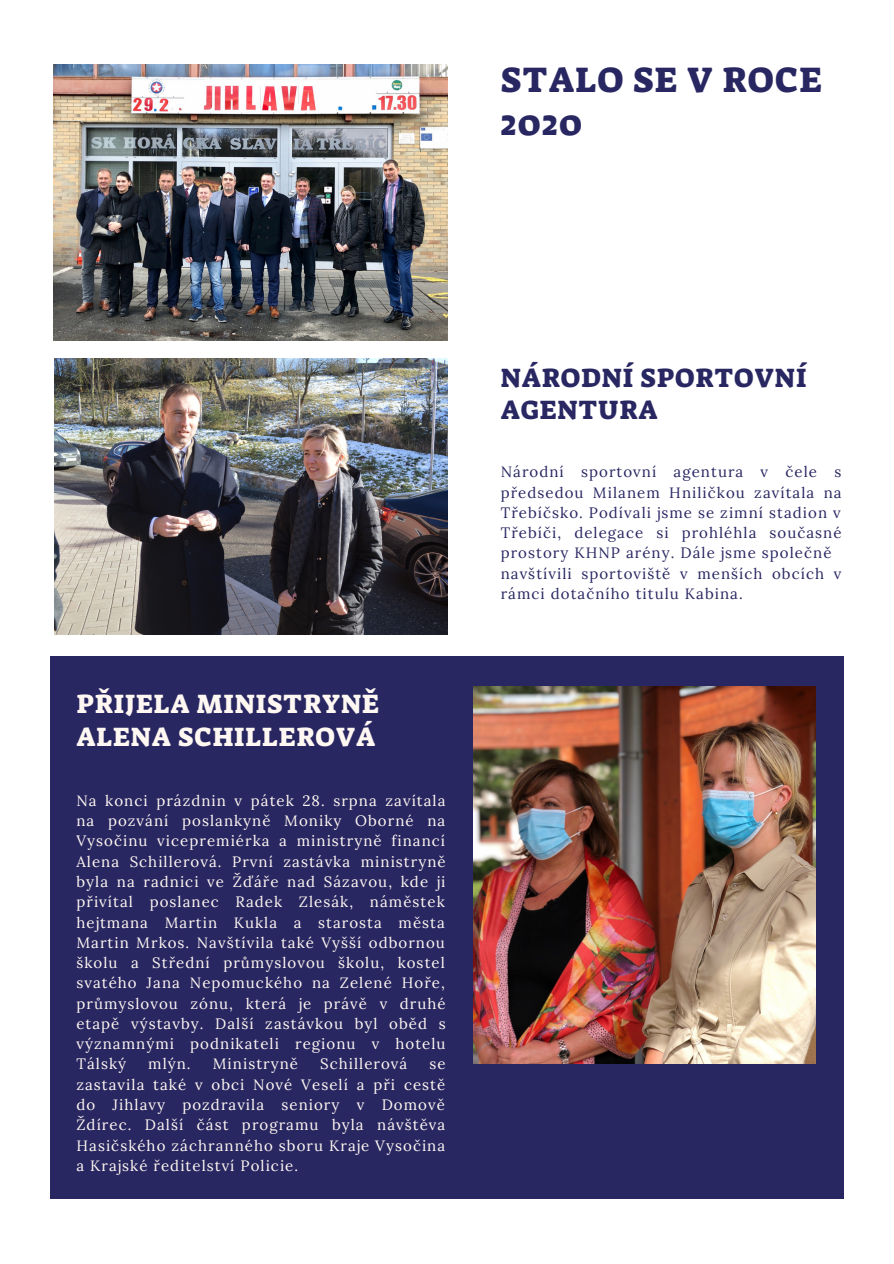
<style>
.page{position:relative;width:894px;height:1264px;background:#fff}
.page>*{position:absolute;margin:0;border:0;box-sizing:border-box;transform-origin:0 0}
.t1{font:36px/44px "Suez One";letter-spacing:.03em;color:#292762}
.t2{font:27px "Suez One";letter-spacing:.03em;color:#fff8f2}
.t3{font:27px/32.7px "Suez One";letter-spacing:.03em;color:#292762}
.t4{font:15px/20.2px "Lora";letter-spacing:.07em;color:#fff8f2;text-align:justify}
.t5{font:15px/20.2px "Lora";letter-spacing:.07em;color:#292762}
</style>
<div class="page">
<img style="left:54px;top:65px;width:393px;height:275px">
<div style="left:50px;top:656px;width:793px;height:542px;background:#292762"></div>
<img style="left:473px;top:686px;width:342px;height:377px">
<img style="left:55px;top:358px;width:393px;height:276px">
<p class="t1" style="left:500px;top:57px;width:322px">STALO SE V ROCE<br>2020</p>
<p class="t2" style="left:76px;top:686px;width:304px">PŘIJELA MINISTRYNĚ</p>
<p class="t2" style="left:76px;top:719px;width:300px">ALENA SCHILLEROVÁ</p>
<p class="t4" style="left:76px;top:790px;width:371px">Na konci prázdnin v pátek 28. srpna zavítala na pozvání poslankyně Moniky Oborné na Vysočinu vicepremiérka a ministryně financí Alena Schillerová. První zastávka ministryně byla na radnici ve Žďáře nad Sázavou, kde ji přivítal poslanec Radek Zlesák, náměstek hejtmana Martin Kukla a starosta města Martin Mrkos. Navštívila také Vyšší odbornou školu a Střední průmyslovou školu, kostel svatého Jana Nepomuckého na Zelené Hoře, průmyslovou zónu, která je právě v druhé etapě výstavby. Další zastávkou byl oběd s významnými podnikateli regionu v hotelu Tálský</p>
<p class="t4" style="left:148px;top:1053px;width:44px">mlýn.</p>
<p class="t4" style="left:213px;top:1053px;width:87px">Ministryně</p>
<p class="t4" style="left:320px;top:1053px;width:89px">Schillerová</p>
<p class="t4" style="left:76px;top:1053px;width:370px;text-indent:353px">se zastavila také v obci Nové Veselí a při cestě do Jihlavy pozdravila seniory v Domově Ždírec. Další část programu byla návštěva Hasičského záchranného sboru Kraje Vysočina a Krajské ředitelství Policie.</p>
<p class="t3" style="left:500px;top:361px;width:307px">NÁRODNÍ SPORTOVNÍ<br>AGENTURA</p>
<p class="t5" style="left:500px;top:461px;width:342px;text-align:justify">Národní sportovní agentura v čele s předsedou Milanem Hniličkou zavítala na Třebíčsko. Podívali jsme se zimní stadion v</p>
<p class="t5" style="left:500px;top:522px;width:342px">Třebíči, delegace si prohléhla současné prostory KHNP arény. Dále jsme společně</p>
<p class="t5" style="left:500px;top:563px;width:342px">navštívili sportoviště v menších obcích v rámci dotačního titulu Kabina.</p>
</div>
